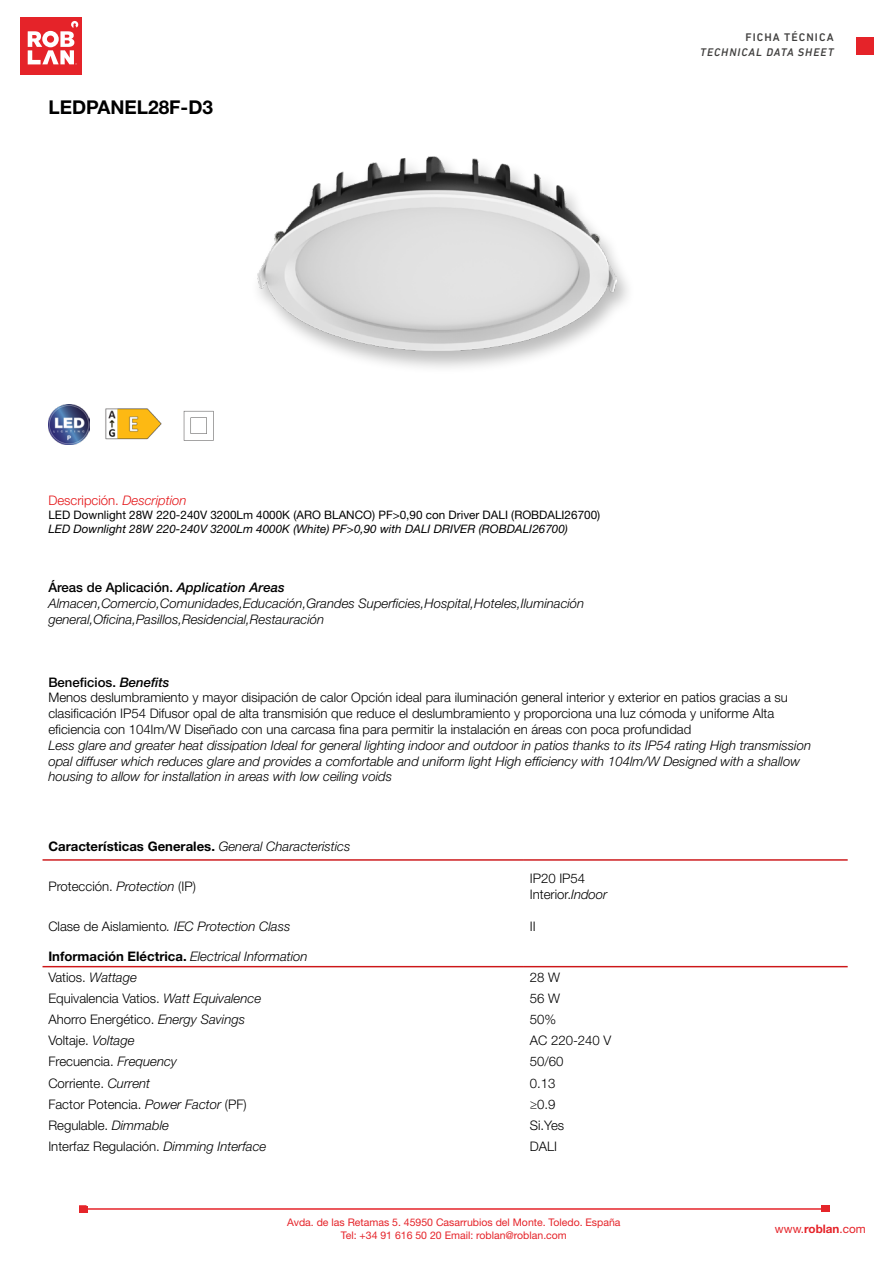
<style>
.page{position:relative;width:893px;height:1263px;background:#fff}
.page>*{position:absolute;margin:0;border:0;box-sizing:border-box;transform-origin:0 0}
.t1{font:700 19.05px "Helvetica Neue LT Std";color:#000}
.t2{font:300 13.2px/15.8px "Helvetica Neue LT Std";color:#000}
.t3{font:italic 300 13.2px/15.8px "Helvetica Neue LT Std";color:#000}
.t4{font:700 13.2px "Helvetica Neue LT Std";color:#000}
.t5{font:300 13.2px "Helvetica Neue LT Std";color:#e41518}
.t6{font:11.7px "Helvetica Neue LT Std";color:#000}
.t7{font:italic 11.7px "Helvetica Neue LT Std";color:#000}
.t8{font:11.7px "Helvetica Neue LT Std";color:#e52329}
.t9{font:italic 500 11.25px "DIN Next LT Pro";letter-spacing:.085em;color:#403f3e}
.t10{font:500 11.25px "DIN Next LT Pro";letter-spacing:.095em;color:#403f3e}
.t11{font:10.5px/12.6px "Helvetica Neue LT Std";color:#e52329;text-align:center}
.s1{font-style:italic}
.s2{font-weight:500;font-style:normal}
.s3{font-weight:500}
.s4{font-weight:500;font-style:italic}
.s5{font-weight:300;font-style:italic}
.s6{font-style:normal}
.s7{font-weight:700;font-style:normal}
.s8{font-weight:700}
</style>
<div class="page">
<div style="left:20px;top:18px;width:62px;height:57px;background:#e52329"></div>
<svg style="left:28px;top:21px;width:50px;height:44px"></svg>
<div style="left:856px;top:37px;width:18px;height:18px;background:#e52329"></div>
<hr style="left:86px;top:1208px;width:739px;height:2px;background:#e52329">
<div style="left:79px;top:1205px;width:8px;height:8px;border:2px solid #e52329"></div>
<div style="left:79px;top:1206px;width:9px;height:6px;background:#e5252a"></div>
<div style="left:821px;top:1205px;width:8px;height:7px;background:#e5252a"></div>
<div style="left:251px;top:153px;width:385px;height:222px;background:#000;opacity:.26"></div>
<img style="left:257px;top:157px;width:359px;height:194px">
<img style="left:48px;top:404px;width:41px;height:41px">
<img style="left:105px;top:408px;width:57px;height:32px">
<svg style="left:184px;top:411px;width:30px;height:30px"></svg>
<hr style="left:43px;top:859px;width:481px;height:2px;background:#cd1719">
<hr style="left:524px;top:859px;width:324px;height:2px;background:#cd1719">
<hr style="left:43px;top:966px;width:481px;height:1px;background:#cd1719">
<hr style="left:524px;top:966px;width:324px;height:1px;background:#cd1719">
<h1 class="t1" style="left:48px;top:95px;width:166px">LEDPANEL28F-D3</h1>
<p class="t10" style="left:745px;top:31px;width:90px">FICHA TÉCNICA</p>
<p class="t9" style="left:700px;top:46px;width:135px">TECHNICAL DATA SHEET</p>
<p class="t5" style="left:48px;top:492px;width:140px">Descripción. <span class="s1">Description</span></p>
<p class="t6" style="left:48px;top:508px;width:553px">LED Downlight 28W 220-240V 3200Lm 4000K (ARO BLANCO) PF&gt;0,90 con Driver DALI (ROBDALI26700)</p>
<p class="t7" style="left:48px;top:522px;width:521px">LED Downlight 28W 220-240V 3200Lm 4000K (White) PF&gt;0,90 with DALI DRIVER (ROBDALI26700)</p>
<p class="t3" style="left:48px;top:579px;width:537px"><span class="s2">Áreas de Aplicación.</span> <span class="s3">Application Areas<br></span>Almacen,Comercio,Comunidades,Educación,Grandes Superficies,Hospital,Hoteles,Iluminación general,Oficina,Pasillos,Residencial,Restauración</p>
<p class="t2" style="left:48px;top:674px;width:741px"><span class="s3">Beneficios.</span> <span class="s4">Benefits<br></span>Menos deslumbramiento y mayor disipación de calor Opción ideal para iluminación general interior y exterior en patios gracias a su clasificación IP54 Difusor opal de alta transmisión que reduce el deslumbramiento y proporciona una luz cómoda y uniforme Alta eficiencia con 104lm/W Diseñado con una carcasa fina para permitir la instalación en áreas con poca profundidad</p>
<p class="t3" style="left:48px;top:737px;width:764px">Less glare and greater heat dissipation Ideal for general lighting indoor and outdoor in patios thanks to its IP54 rating High transmission opal diffuser which reduces glare and provides a comfortable and uniform light High efficiency with 104lm/W Designed with a shallow housing to allow for installation in areas with low ceiling voids</p>
<p class="t4" style="left:48px;top:838px;width:304px">Características Generales. <span class="s5">General Characteristics</span></p>
<p class="t2" style="left:48px;top:878px;width:149px">Protección. <span class="s1">Protection</span> (IP)</p>
<p class="t2" style="left:530px;top:871px;width:79px">IP20 IP54<br>Interior.<span class="s1">Indoor</span></p>
<p class="t3" style="left:48px;top:918px;width:244px"><span class="s6">Clase de Aislamiento</span>. IEC Protection Class</p>
<p class="t2" style="left:530px;top:918px;width:7px">II</p>
<p class="t3" style="left:48px;top:945px;width:261px;line-height:21.1px"><span class="s7">Información Eléctrica.</span> Electrical Information<br><span class="s6">Vatios.</span> Wattage</p>
<p class="t2" style="left:530px;top:969px;width:32px">28 W</p>
<p class="t2" style="left:48px;top:990px;width:214px">Equivalencia Vatios. <span class="s1">Watt Equivalence</span></p>
<p class="t2" style="left:530px;top:990px;width:32px">56 W</p>
<p class="t2" style="left:48px;top:1011px;width:198px">Ahorro Energético. <span class="s1">Energy Savings</span></p>
<p class="t2" style="left:530px;top:1011px;width:28px">50%</p>
<p class="t2" style="left:48px;top:1032px;width:88px">Voltaje. <span class="s1">Voltage</span></p>
<p class="t2" style="left:530px;top:1032px;width:83px">AC 220-240 V</p>
<p class="t2" style="left:48px;top:1053px;width:130px">Frecuencia. <span class="s1">Frequency</span></p>
<p class="t2" style="left:530px;top:1053px;width:35px">50/60</p>
<p class="t2" style="left:48px;top:1075px;width:103px">Corriente. <span class="s1">Current</span></p>
<p class="t2" style="left:530px;top:1075px;width:27px">0.13</p>
<p class="t2" style="left:48px;top:1096px;width:200px">Factor Potencia. <span class="s1">Power Factor</span> (PF)</p>
<p class="t2" style="left:530px;top:1096px;width:27px">≥0.9</p>
<p class="t2" style="left:48px;top:1117px;width:122px">Regulable. <span class="s1">Dimmable</span></p>
<p class="t2" style="left:530px;top:1117px;width:36px">Si.Yes</p>
<p class="t2" style="left:48px;top:1138px;width:219px">Interfaz Regulación. <span class="s1">Dimming Interface</span></p>
<p class="t2" style="left:530px;top:1138px;width:29px">DALI</p>
<p class="t11" style="left:287px;top:1216px;width:335px">Avda. de las Retamas 5. 45950 Casarrubios del Monte. Toledo. España<br>Tel: +34 91 616 50 20 Email: roblan@roblan.com</p>
<p class="t8" style="left:775px;top:1221px;width:92px">www.<span class="s8">roblan</span>.com</p>
</div>
